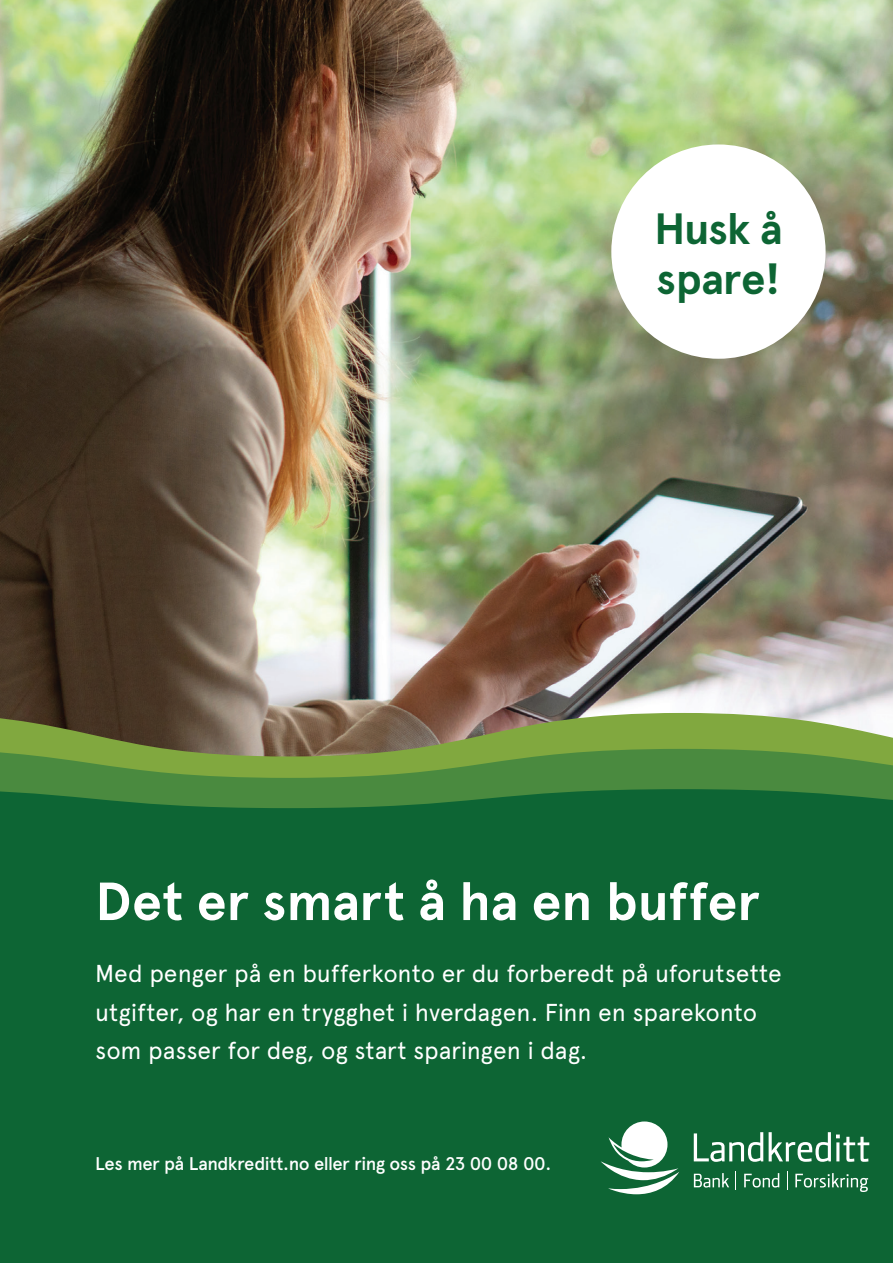
<style>
.page{position:relative;width:893px;height:1263px;background:#fff}
.page>*{position:absolute;margin:0;border:0;box-sizing:border-box;transform-origin:0 0}
.t1{font:700 53.55px "Apercu";letter-spacing:-.005em;color:#fff}
.t2{font:700 43.8px/49.7px "Apercu";letter-spacing:-.025em;color:#0d6534}
.t3{font:24.45px/38.2px "Apercu";letter-spacing:-.005em;color:#fff}
.t4{font:500 18.3px "Apercu";letter-spacing:-.025em;color:#fff}
</style>
<div class="page">
<img style="left:0;top:0;width:893px;height:713px">
<div style="left:611px;top:144px;width:215px;height:215px;background:#fff;border-radius:50%"></div>
<svg style="left:0;top:713px;width:893px;height:36px;background:#818850"></svg>
<svg style="left:0;top:749px;width:893px;height:40px;background:#5c923f"></svg>
<div style="left:0;top:789px;width:893px;height:474px;background:#0d6534"></div>
<svg style="left:601px;top:1121px;width:282px;height:73px"></svg>
<h2 class="t2" style="left:654px;top:205px;width:130px">Husk å spare!</h2>
<h1 class="t1" style="left:95px;top:869px;width:666px">Det er smart å ha en buffer</h1>
<p class="t3" style="left:95px;top:954px;width:688px">Med penger på en bufferkonto er du forberedt på uforutsette utgifter, og har en trygghet i hverdagen. Finn en sparekonto som passer for deg, og start sparingen i dag.</p>
<p class="t4" style="left:95px;top:1153px;width:458px">Les mer på Landkreditt.no eller ring oss på 23 00 08 00.</p>
</div>
